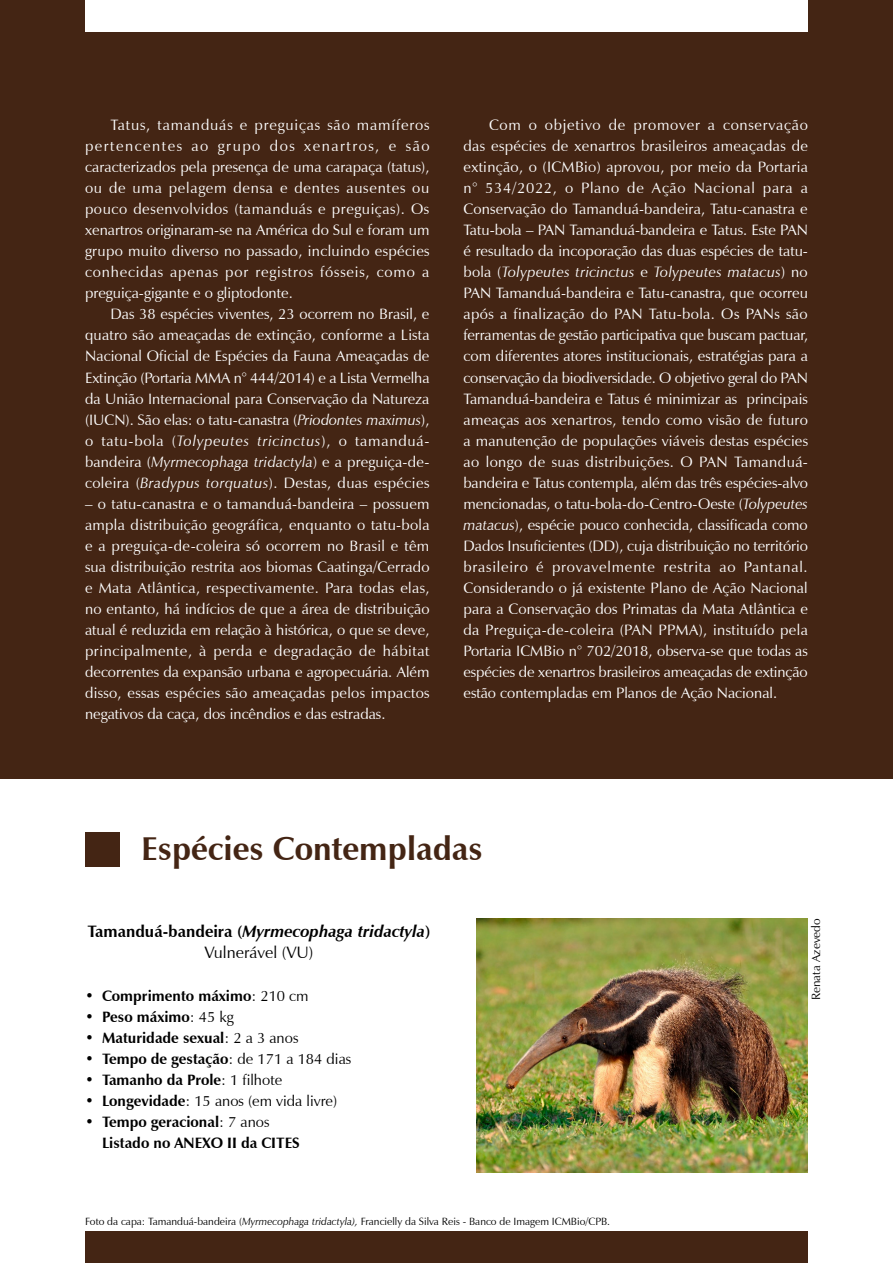
<style>
.page{position:relative;width:893px;height:1263px;background:#fff}
.page>*{position:absolute;margin:0;border:0;box-sizing:border-box;transform-origin:0 0}
.t1{font:700 33px "Zapf Humanist 601 BT";color:#442514}
.t2{font:italic 700 16.5px/21px "Zapf Humanist 601 BT";color:#000;text-align:center}
.t3{font:15px/21px "Zapf Humanist 601 BT";color:#fff;text-align:justify}
.t4{font:700 15px/21px "Zapf Humanist 601 BT";color:#000}
.t5{font:15px "Zapf Humanist 601 BT";color:#000}
.t6{font:12px "Zapf Humanist 601 BT";color:#000}
.t7{font:10.5px "Zapf Humanist 601 BT";color:#000}
.s1{font-style:italic}
.s2{font-style:normal}
.s3{font-weight:400;font-style:normal}
.s4{font-weight:400}
.s5{font-weight:700}
</style>
<div class="page">
<div style="left:0;top:0;width:893px;height:778px;background:#442514"></div>
<div style="left:85px;top:1231px;width:723px;height:32px;background:#442514"></div>
<div style="left:85px;top:833px;width:34px;height:34px;background:#442514"></div>
<img style="left:476px;top:918px;width:332px;height:254px">
<div style="left:85px;top:0;width:723px;height:32px;background:#fff"></div>
<p class="t3" style="left:85px;top:115px;width:346px;text-indent:26px">Tatus, tamanduás e preguiças são mamíferos pertencentes ao grupo dos xenartros, e são caracterizados pela presença de uma carapaça (tatus), ou de uma pelagem densa e dentes ausentes ou pouco desenvolvidos (tamanduás e preguiças). Os xenartros originaram-se na América do Sul e foram um grupo muito diverso no passado, incluindo espécies conhecidas apenas por registros fósseis, como a preguiça-gigante e o gliptodonte.</p>
<p class="t3" style="left:85px;top:304px;width:346px;text-indent:26px">Das 38 espécies viventes, 23 ocorrem no Brasil, e quatro são ameaçadas de extinção, conforme a Lista Nacional Oficial de Espécies da Fauna Ameaçadas de Extinção (Portaria MMA n° 444/2014) e a Lista Vermelha da União Internacional para Conservação da Natureza (IUCN). São elas: o tatu-canastra (<span class="s1">Priodontes maximus</span>), o tatu-bola (<span class="s1">Tolypeutes tricinctus</span>), o tamanduá&shy;bandeira (<span class="s1">Myrmecophaga tridactyla</span>) e a preguiça-de&shy;coleira (<span class="s1">Bradypus torquatus</span>). Destas, duas espécies</p>
<p class="t3" style="left:85px;top:493px;width:346px">– o tatu-canastra e o tamanduá-bandeira – possuem ampla distribuição geográfica, enquanto o tatu-bola e a preguiça-de-coleira só ocorrem no Brasil e têm sua distribuição restrita aos biomas Caatinga/Cerrado e Mata Atlântica, respectivamente. Para todas elas, no entanto, há indícios de que a área de distribuição atual é reduzida em relação à histórica, o que se deve, principalmente, à perda e degradação de hábitat decorrentes da expansão urbana e agropecuária. Além disso, essas espécies são ameaçadas pelos impactos negativos da caça, dos incêndios e das estradas.</p>
<p class="t3" style="left:463px;top:115px;width:346px;text-indent:26px">Com o objetivo de promover a conservação das espécies de xenartros brasileiros ameaçadas de extinção, o (ICMBio) aprovou, por meio da Portaria n° 534/2022, o Plano de Ação Nacional para a Conservação do Tamanduá-bandeira, Tatu-canastra e Tatu-bola – PAN Tamanduá-bandeira e Tatus. Este PAN é resultado da incoporação das duas espécies de tatu&shy;bola (<span class="s1">Tolypeutes tricinctus</span> e <span class="s1">Tolypeutes matacus</span>) no PAN Tamanduá-bandeira e Tatu-canastra, que ocorreu após a finalização do PAN Tatu-bola. Os PANs são ferramentas de gestão participativa que buscam pactuar, com diferentes atores institucionais, estratégias para a conservação da biodiversidade. O objetivo geral do PAN Tamanduá-bandeira e Tatus é minimizar as principais ameaças aos xenartros, tendo como visão de futuro a manutenção de populações viáveis destas espécies ao longo de suas distribuições. O PAN Tamanduá&shy;bandeira e Tatus contempla, além das três espécies-alvo mencionadas, o tatu-bola-do-Centro-Oeste (<span class="s1">Tolypeutes matacus</span>), espécie pouco conhecida, classificada como Dados Insuficientes (DD), cuja distribuição no território brasileiro é provavelmente restrita ao Pantanal.<br>Considerando o já existente Plano de Ação Nacional para a Conservação dos Primatas da Mata Atlântica e da Preguiça-de-coleira (PAN PPMA), instituído pela Portaria ICMBio n° 702/2018, observa-se que todas as espécies de xenartros brasileiros ameaçadas de extinção estão contempladas em Planos de Ação Nacional.</p>
<h1 class="t1" style="left:141px;top:828px;width:343px">Espécies Contempladas</h1>
<p class="t2" style="left:87px;top:921px;width:345px"><span class="s2">Tamanduá-bandeira (</span>Myrmecophaga tridactyla<span class="s2">)<br></span><span class="s3">Vulnerável (VU)</span></p>
<p class="t6" style="left:809px;top:1000px;width:83px;rotate:-90deg">Renata Azevedo</p>
<p class="t4" style="left:85px;top:985px;width:225px">• Comprimento máximo<span class="s4">: 210 cm</span></p>
<p class="t4" style="left:85px;top:1006px;width:150px">• Peso máximo<span class="s4">: 45 kg</span></p>
<p class="t4" style="left:85px;top:1027px;width:215px">• Maturidade sexual<span class="s4">: 2 a 3 anos</span></p>
<p class="t4" style="left:85px;top:1048px;width:268px">• Tempo de gestação<span class="s4">: de 171 a 184 dias</span></p>
<p class="t4" style="left:85px;top:1069px;width:199px">• Tamanho da Prole<span class="s4">: 1 filhote</span></p>
<p class="t5" style="left:85px;top:1091px;width:254px"><span class="s5">• Longevidade</span>: 15 anos (em vida livre)</p>
<p class="t4" style="left:102px;top:1111px;width:199px;text-indent:-17px">• Tempo geracional<span class="s4">: 7 anos<br></span>Listado no ANEXO II da CITES</p>
<p class="t7" style="left:85px;top:1214px;width:526px">Foto da capa: Tamanduá-bandeira (<span class="s1">Myrmecophaga tridactyla),</span> Francielly da Silva Reis - Banco de Imagem ICMBio/CPB.</p>
</div>
